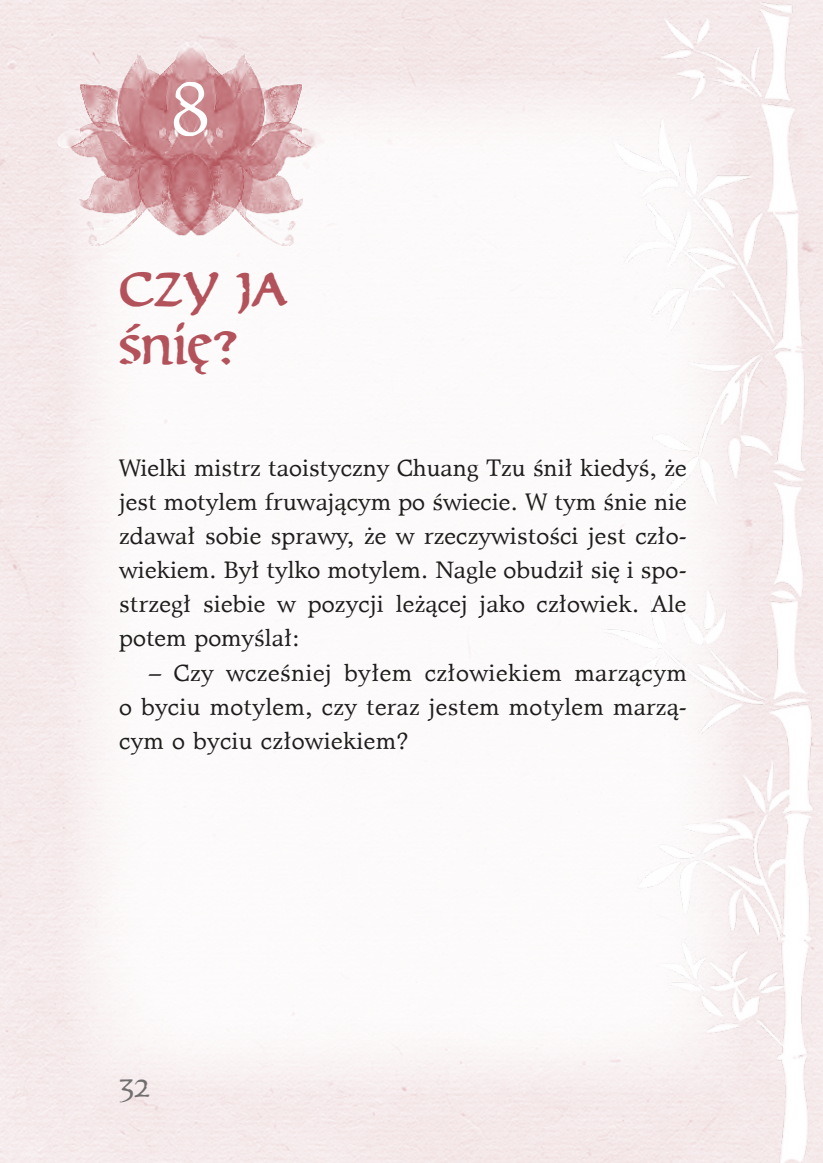
<style>
.page{position:relative;width:823px;height:1163px;background:#fff}
.page>*{position:absolute;margin:0;border:0;box-sizing:border-box;transform-origin:0 0}
.t1{font:72px "Schrift EFN";color:#fff}
.t2{font:700 46px/58px "Schrift EFN";letter-spacing:-.01em;color:#b3525a}
.t3{font:28px "Schrift EFN";color:#706f6f}
.t4{font:24px/34px "Matt Antique EU";letter-spacing:.01em;color:#1d1d1b;text-align:justify}
</style>
<div class="page">
<img style="left:589px;top:0;width:232px;height:1162px">
<img style="left:58px;top:42px;width:266px;height:203px">
<h1 class="t1" style="left:172px;top:66px;width:38px">8</h1>
<h2 class="t2" style="left:119px;top:263px;width:170px">CZY JA śnię?</h2>
<p class="t4" style="left:119px;top:451px;width:568px">Wielki mistrz taoistyczny Chuang Tzu śnił kiedyś, że jest motylem fruwającym po świecie. W tym śnie nie zdawał sobie sprawy, że w rzeczywistości jest czło&shy;wiekiem. Był tylko motylem. Nagle obudził się i spo&shy;strzegł siebie w pozycji leżącej jako człowiek. Ale potem pomyślał:</p>
<p class="t4" style="left:119px;top:655px;width:568px;text-indent:30px">– Czy wcześniej byłem człowiekiem marzącym o byciu motylem, czy teraz jestem motylem marzą&shy;cym o byciu człowiekiem?</p>
<p class="t3" style="left:119px;top:1069px;width:32px">32</p>
</div>
